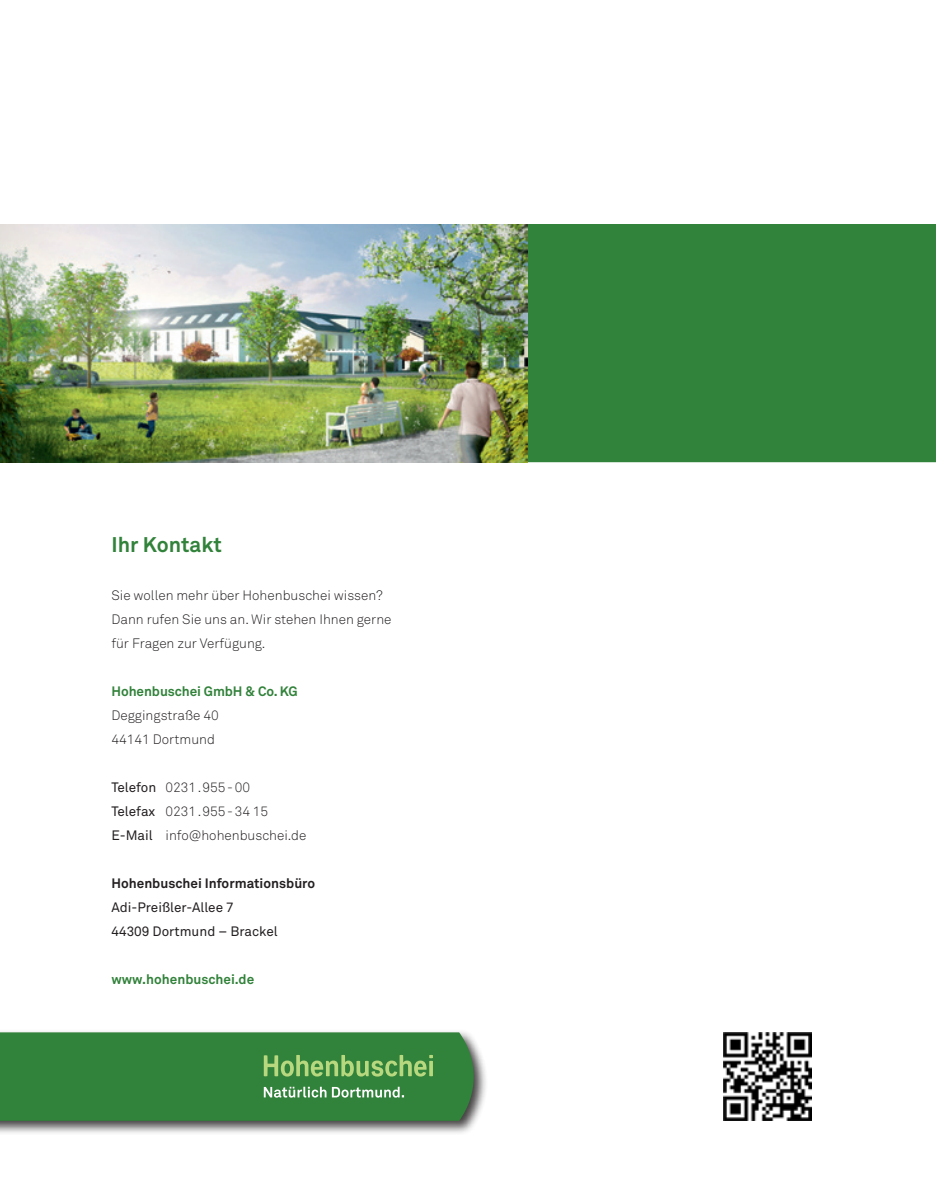
<style>
.page{position:relative;width:936px;height:1191px;background:#fff}
.page>*{position:absolute;margin:0;border:0;box-sizing:border-box;transform-origin:0 0}
.t1{font:700 21px "Akkurat";color:#31823a}
.t2{font:300 13.5px/24px "Akkurat";color:#231f20}
.t3{font:700 13.5px "Akkurat";letter-spacing:-.005em;color:#31823a}
.t4{font:13.5px "Akkurat";color:#231f20}
.t5{font:700 13.5px "Akkurat";color:#231f20}
.s1{font-weight:400}
</style>
<div class="page">
<img style="left:723px;top:1032px;width:88px;height:88px">
<div style="left:527px;top:224px;width:408px;height:238px;background:#31823a"></div>
<img style="left:0;top:224px;width:527px;height:238px">
<div style="left:0;top:1028px;width:487px;height:107px;background:#231f20;opacity:.85"></div>
<svg style="left:0;top:1032px;width:473px;height:88px;background:#3a8740"></svg>
<p class="t1" style="left:111px;top:531px;width:112px">Ihr Kontakt</p>
<p class="t2" style="left:111px;top:584px;width:281px">Sie wollen mehr über Hohenbuschei wissen?<br>Dann rufen Sie uns an. Wir stehen Ihnen gerne für Fragen zur Verfügung.</p>
<p class="t3" style="left:111px;top:683px;width:188px">Hohenbuschei GmbH &amp; Co. KG</p>
<p class="t2" style="left:111px;top:704px;width:109px">Deggingstraße 40</p>
<p class="t2" style="left:111px;top:728px;width:105px">44141 Dortmund</p>
<p class="t2" style="left:111px;top:776px;width:140px"><span class="s1">Telefon</span> 0231.955-00</p>
<p class="t2" style="left:111px;top:800px;width:158px"><span class="s1">Telefax</span> 0231.955-34 15</p>
<p class="t2" style="left:111px;top:824px;width:196px"><span class="s1">E-Mail</span> info@hohenbuschei.de</p>
<p class="t5" style="left:111px;top:875px;width:205px">Hohenbuschei Informationsbüro</p>
<p class="t4" style="left:111px;top:899px;width:124px">Adi-Preißler-Allee 7</p>
<p class="t4" style="left:111px;top:923px;width:168px">44309 Dortmund – Brackel</p>
<p class="t3" style="left:111px;top:971px;width:144px">www.hohenbuschei.de</p>
</div>
